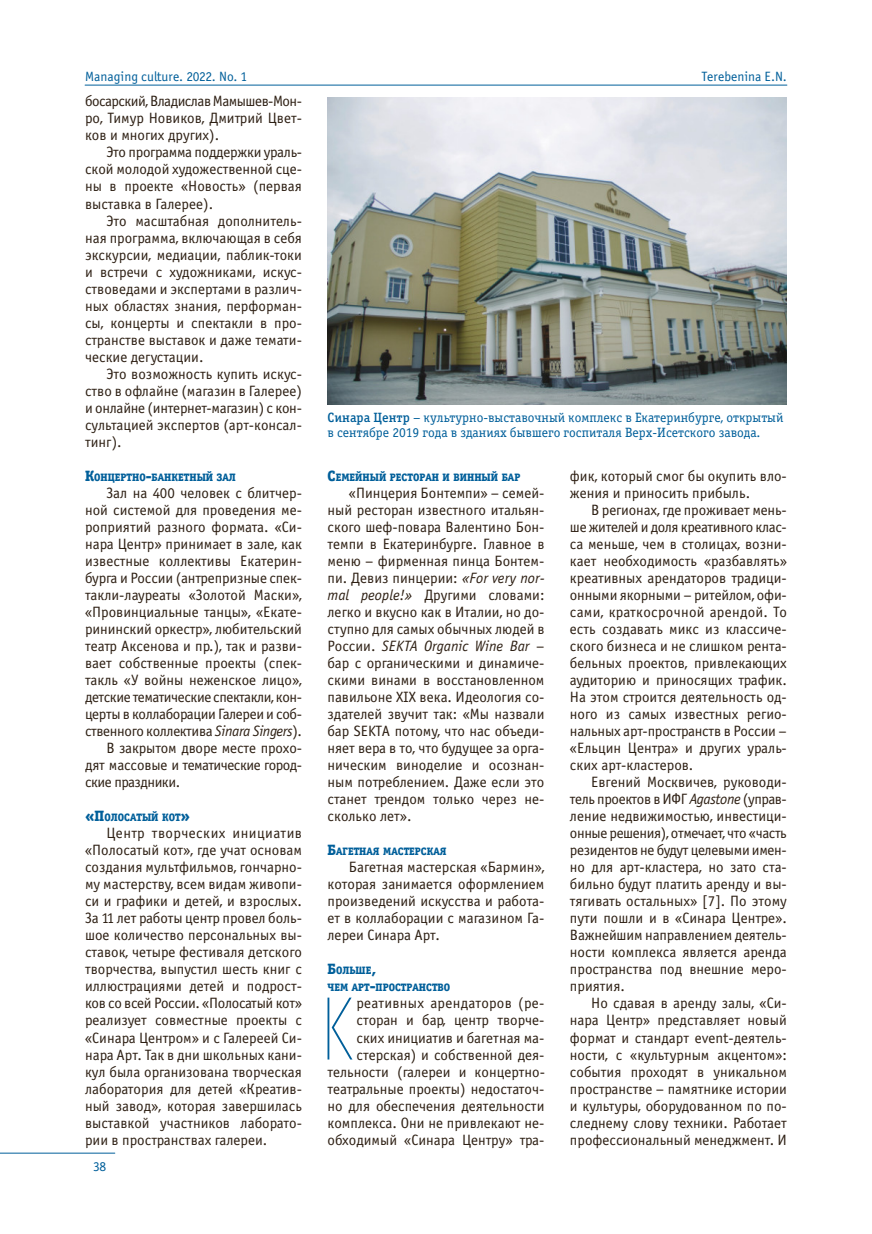
<style>
.page{position:relative;width:872px;height:1234px;background:#fff}
.page>*{position:absolute;margin:0;border:0;box-sizing:border-box;transform-origin:0 0}
.t1{font:100 extra-condensed 88.35px "Opinion Pro";color:#005f9a}
.t2{font:15px/17px "Officina Sans Book ITC";color:#2e2014;text-align:justify}
.t3{font:15px "Officina Sans Book ITC";letter-spacing:-.03em;color:#2e2014}
.t4{font:15px "Officina Sans Book ITC";letter-spacing:-.025em;color:#2e2014}
.t5{font:13.5px/14.1px "Officina Serif Book ITC";color:#005f9a}
.t6{font:13.5px "Officina Sans Book ITC";color:#005f9a}
.t7{font:10.8px/17px "Officina Serif Heavy ITC";color:#005f9a}
.s1{font-size:15px}
.s2{font-style:italic}
.s3{font-family:"Officina Serif Medium ITC"}
</style>
<div class="page">
<hr style="left:85px;top:85px;width:702px;height:1px;background:#005f9a">
<hr style="left:0;top:1152px;width:115px;height:1px;background:#005f9a">
<img style="left:327px;top:98px;width:460px;height:306px">
<p class="t6" style="left:85px;top:71px;width:164px">Managing culture. 2022. No. 1</p>
<p class="t2" style="left:85px;top:94px;width:218px">босарский, Владислав Мамышев-Мон&shy;ро, Тимур Новиков, Дмитрий Цвет&shy;ков и многих других).</p>
<p class="t2" style="left:85px;top:145px;width:218px;text-indent:21px">Это программа поддержки ураль&shy;ской молодой художественной сце&shy;ны в проекте «Новость» (первая выставка в Галерее).</p>
<p class="t2" style="left:85px;top:213px;width:218px;text-indent:21px">Это масштабная дополнитель&shy;ная программа, включающая в себя экскурсии, медиации, паблик-токи и встречи с художниками, искус&shy;ствоведами и экспертами в различ&shy;ных областях знания, перформан&shy;сы, концерты и спектакли в про&shy;странстве выставок и даже темати&shy;ческие дегустации.</p>
<p class="t2" style="left:85px;top:366px;width:218px;text-indent:21px">Это возможность купить искус&shy;ство в офлайне (магазин в Галерее) и онлайне (интернет-магазин) с кон&shy;сультацией экспертов (арт-консал&shy;тинг).</p>
<p class="t7" style="left:85px;top:469px;width:152px"><span class="s1">К</span>ОНЦЕРТНО<span class="s1">-</span>БАНКЕТНЫЙ ЗАЛ</p>
<p class="t2" style="left:106px;top:485px;width:197px">Зал на 400 человек с блитчер-</p>
<p class="t2" style="left:85px;top:502px;width:218px">ной системой для проведения ме-</p>
<p class="t2" style="left:85px;top:519px;width:218px">роприятий разного формата. «Си-</p>
<p class="t2" style="left:85px;top:536px;width:218px">нара Центр» принимает в зале, как</p>
<p class="t2" style="left:85px;top:553px;width:218px">известные коллективы Екатерин-</p>
<p class="t2" style="left:85px;top:570px;width:218px">бурга и России (антрепризные спек-</p>
<p class="t2" style="left:85px;top:587px;width:218px">такли-лауреаты «Золотой Маски»,</p>
<p class="t2" style="left:85px;top:604px;width:218px">«Провинциальные танцы», «Екате-</p>
<p class="t2" style="left:85px;top:621px;width:218px">рининский оркестр», любительский</p>
<p class="t2" style="left:85px;top:638px;width:218px">театр Аксенова и пр.), так и разви-</p>
<p class="t2" style="left:85px;top:655px;width:218px">вает собственные проекты (спек-</p>
<p class="t2" style="left:85px;top:672px;width:218px">такль «У войны неженское лицо»,</p>
<p class="t3" style="left:85px;top:691px;width:218px">детские тематические спектакли, кон-</p>
<p class="t4" style="left:85px;top:708px;width:218px">церты в коллаборации Галереи и соб-</p>
<p class="t4" style="left:85px;top:725px;width:218px">ственного коллектива <span class="s2">Sinara Singers</span>).</p>
<p class="t2" style="left:106px;top:740px;width:197px">В закрытом дворе месте прохо-</p>
<p class="t3" style="left:85px;top:759px;width:218px">дят массовые и тематические город-</p>
<p class="t3" style="left:85px;top:776px;width:97px">ские праздники.</p>
<p class="t7" style="left:85px;top:809px;width:107px"><span class="s1">«П</span>ОЛОСАТЫЙ КОТ<span class="s1">»</span></p>
<p class="t2" style="left:85px;top:825px;width:218px;text-indent:21px">Центр творческих инициатив «Полосатый кот», где учат основам создания мультфильмов, гончарно&shy;му мастерству, всем видам живопи&shy;си и графики и детей, и взрослых.<br>За 11 лет работы центр провел боль&shy;шое количество персональных вы&shy;ставок, четыре фестиваля детского творчества, выпустил шесть книг с иллюстрациями детей и подрост&shy;ков со всей России. «Полосатый кот» реализует совместные проекты с «Синара Центром» и с Галереей Си&shy;нара Арт. Так в дни школьных кани&shy;кул была организована творческая лаборатория для детей «Креатив&shy;ный завод», которая завершилась выставкой участников лаборато&shy;рии в пространствах галереи.</p>
<p class="t6" style="left:93px;top:1161px;width:15px">38</p>
<p class="t6" style="left:701px;top:71px;width:87px">Terebenina E.N.</p>
<p class="t5" style="left:327px;top:412px;width:457px"><span class="s3">Синара Центр</span> – культурно-выставочный комплекс в Екатеринбурге, открытый в сентябре 2019 года в зданиях бывшего госпиталя Верх-Исетского завода.</p>
<p class="t7" style="left:327px;top:469px;width:194px"><span class="s1">С</span>ЕМЕЙНЫЙ РЕСТОРАН И ВИННЫЙ БАР</p>
<p class="t2" style="left:327px;top:485px;width:218px;text-indent:21px">«Пинцерия Бонтемпи» – семей&shy;ный ресторан известного итальян&shy;ского шеф-повара Валентино Бон&shy;темпи в Екатеринбурге. Главное в меню – фирменная пинца Бонтем&shy;пи. Девиз пинцерии: <span class="s2">«For very nor&shy;mal people!»</span> Другими словами: легко и вкусно как в Италии, но до&shy;ступно для самых обычных людей в России. <span class="s2">SEKTA Organic Wine Bar</span> – бар с органическими и динамиче&shy;скими винами в восстановленном павильоне XIХ века. Идеология со&shy;здателей звучит так: «Мы назвали бар SEKTA потому, что нас объеди&shy;няет вера в то, что будущее за орга&shy;ническим виноделие и осознан&shy;ным потреблением. Даже если это станет трендом только через не&shy;сколько лет».</p>
<p class="t7" style="left:327px;top:843px;width:120px"><span class="s1">Б</span>АГЕТНАЯ МАСТЕРСКАЯ</p>
<p class="t2" style="left:327px;top:859px;width:218px;text-indent:21px">Багетная мастерская «Бармин», которая занимается оформлением произведений искусства и работа&shy;ет в коллаборации с магазином Га&shy;лереи Синара Арт.</p>
<p class="t7" style="left:327px;top:962px;width:124px"><span class="s1">Б</span>ОЛЬШЕ<span class="s1">,<br></span>ЧЕМ АРТ<span class="s1">-</span>ПРОСТРАНСТВО</p>
<h1 class="t1" style="left:322px;top:992px;width:33px">К</h1>
<p class="t2" style="left:327px;top:995px;width:219px;text-align:right">реативных арендаторов (ре&shy;сторан и бар, центр творче&shy;ских инициатив и багетная ма&shy;стерская) и собственной дея&shy;тельности (галереи и концертно&shy;театральные проекты) недостаточ&shy;но для обеспечения деятельности комплекса. Они не привлекают не&shy;обходимый «Синара Центру» тра-</p>
<p class="t2" style="left:570px;top:468px;width:218px">фик, который смог бы окупить вло&shy;жения и приносить прибыль.</p>
<p class="t2" style="left:570px;top:502px;width:218px;text-indent:21px">В регионах, где проживает мень&shy;ше жителей и доля креативного клас&shy;са меньше, чем в столицах, возни&shy;кает необходимость «разбавлять» креативных арендаторов традици&shy;онными якорными – ритейлом, офи&shy;сами, краткосрочной арендой. То есть создавать микс из классиче&shy;ского бизнеса и не слишком рента&shy;бельных проектов, привлекающих аудиторию и приносящих трафик.<br>На этом строится деятельность од&shy;ного из самых известных регио&shy;нальных арт-пространств в России – «Ельцин Центра» и других ураль&shy;ских арт-кластеров.</p>
<p class="t2" style="left:570px;top:774px;width:218px;text-indent:21px">Евгений Москвичев, руководи&shy;тель проектов в ИФГ <span class="s2">Agastone</span> (управ&shy;ление недвижимостью, инвестици&shy;онные решения), отмечает, что «часть резидентов не будут целевыми имен&shy;но для арт-кластера, но зато ста&shy;бильно будут платить аренду и вы&shy;тягивать остальных» [7]. По этому пути пошли и в «Синара Центре».<br>Важнейшим направлением деятель&shy;ности комплекса является аренда пространства под внешние меро&shy;приятия.</p>
<p class="t2" style="left:570px;top:995px;width:218px;text-indent:21px">Но сдавая в аренду залы, «Си&shy;нара Центр» представляет новый формат и стандарт event-деятель&shy;ности, с «культурным акцентом»: события проходят в уникальном пространстве – памятнике истории и культуры, оборудованном по по&shy;следнему слову техники. Работает профессиональный менеджмент. И</p>
</div>
